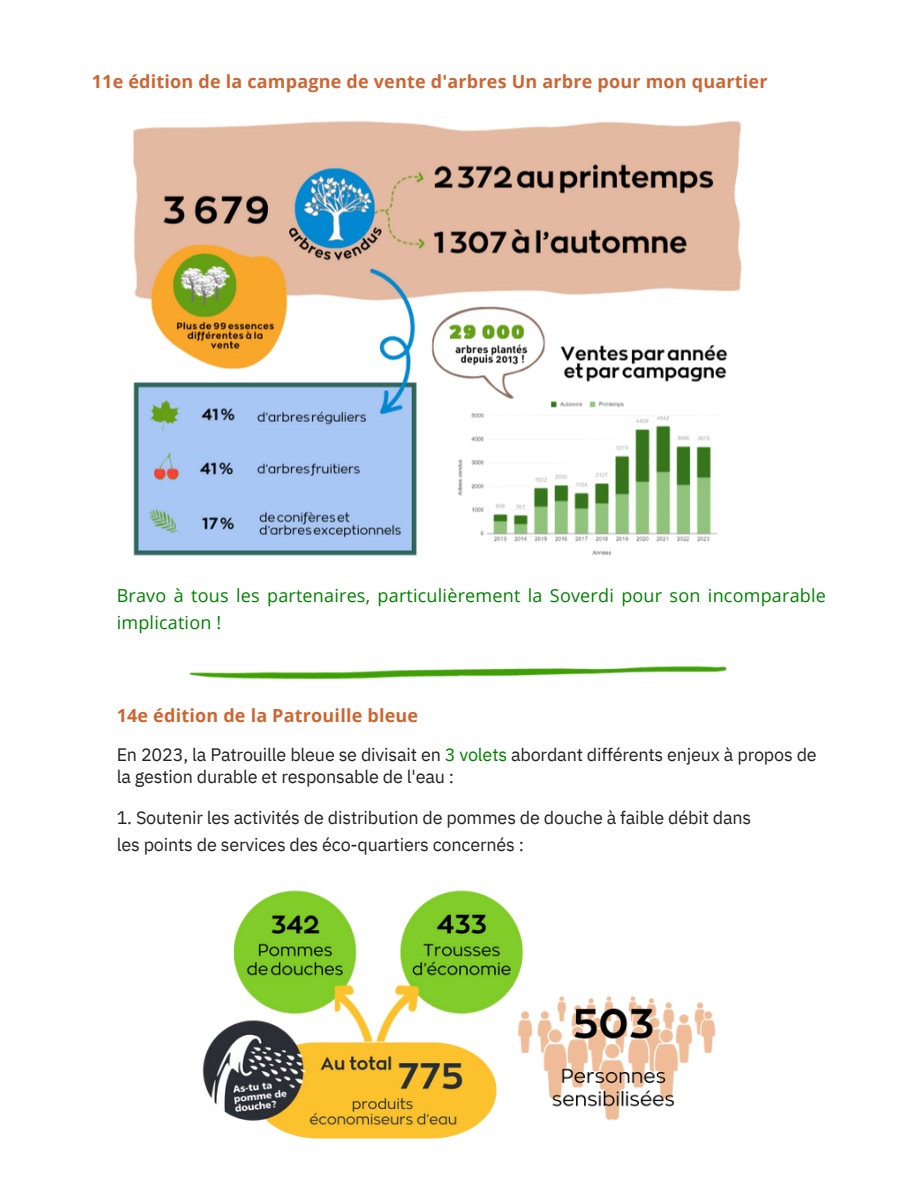
<style>
.page{position:relative;width:918px;height:1188px;background:#fff}
.page>*{position:absolute;margin:0;border:0;box-sizing:border-box;transform-origin:0 0}
.t1{font:18px/22.5px "IBM Plex Sans";letter-spacing:-.01em;color:#222}
.t2{font:700 18px "Open Sans";letter-spacing:.01em;color:#c63}
.t3{font:18px/27px "Open Sans";letter-spacing:.01em;color:#008000}
.s1{color:#008000}
</style>
<div class="page">
<img style="left:133px;top:120px;width:609px;height:436px">
<img style="left:189px;top:666px;width:538px;height:14px">
<img style="left:202px;top:890px;width:514px;height:249px">
<p class="t2" style="left:92px;top:69px;width:677px">11e édition de la campagne de vente d'arbres Un arbre pour mon quartier</p>
<p class="t3" style="left:117px;top:582px;width:711px">Bravo à tous les partenaires, particulièrement la Soverdi pour son incomparable implication !</p>
<p class="t2" style="left:117px;top:702px;width:303px">14e édition de la Patrouille bleue</p>
<p class="t1" style="left:117px;top:743px;width:702px">En 2023, la Patrouille bleue se divisait en <span class="s1">3 volets</span> abordant différents enjeux à propos de la gestion durable et responsable de l'eau :</p>
<p class="t1" style="left:117px;top:804px;width:636px;line-height:27px">1. Soutenir les activités de distribution de pommes de douche à faible débit dans les points de services des éco-quartiers concernés :</p>
</div>
